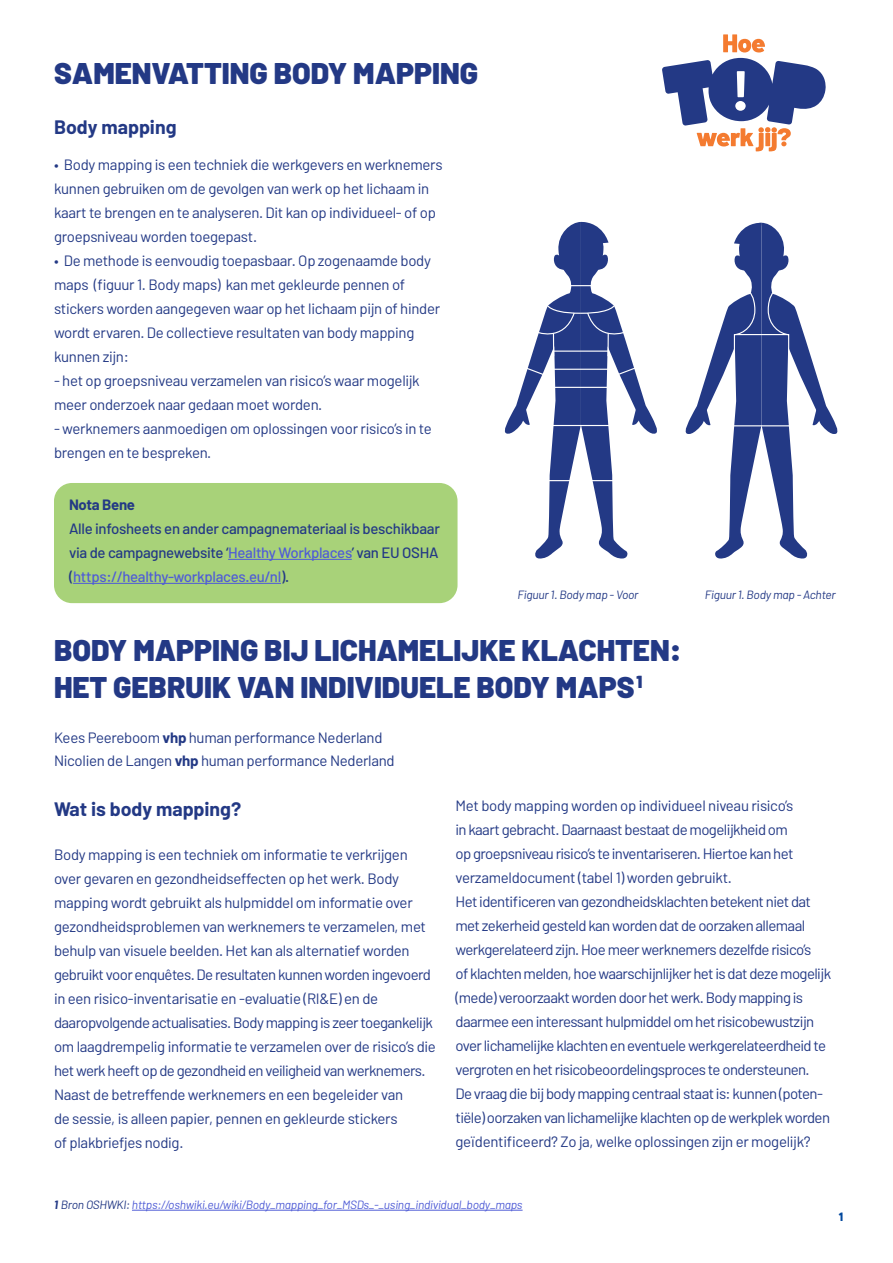
<style>
.page{position:relative;width:893px;height:1263px;background:#fff}
.page>*{position:absolute;margin:0;border:0;box-sizing:border-box;transform-origin:0 0}
.t1{font:900 30px/36px "Barlow";color:#233985}
.t2{font:700 19.5px "Barlow";color:#233985}
.t3{font:15px/24px "Barlow";letter-spacing:-.02em;color:#233985}
.t4{font:15px/24px "Barlow";letter-spacing:-.04em;color:#233985}
.t5{font:500 15px/24px "Barlow";letter-spacing:-.02em;color:#233985;text-align:justify}
.t6{font:700 15px "Barlow";letter-spacing:-.02em;color:#233985}
.t7{font:700 13.5px "TT Commons";color:#01479d}
.t8{font:italic 12px "Barlow";letter-spacing:-.02em;color:#4f5cd6}
.t9{font:italic 12px "Barlow";letter-spacing:-.02em;color:#233985}
.s1{color:#4f5cd6}
.s2{font-weight:700}
.s3{font-weight:700;color:#233985}
.s4{color:#233985}
</style>
<div class="page">
<svg style="left:723px;top:34px;width:42px;height:18px"></svg>
<svg style="left:662px;top:58px;width:164px;height:93px"></svg>
<hr style="left:132px;top:1210px;width:391px;height:1px;background:#4f5cd6">
<svg style="left:504px;top:222px;width:153px;height:337px"></svg>
<hr style="left:607px;top:333px;width:2px;height:23px;background:#fff">
<svg style="left:685px;top:223px;width:153px;height:336px"></svg>
<hr style="left:730px;top:425px;width:63px;height:1px;background:#fff">
<div style="left:54px;top:483px;width:404px;height:120px;background:#a8d279;border-radius:18px"></div>
<hr style="left:228px;top:559px;width:124px;height:1px;background:#4f5cd6">
<hr style="left:73px;top:583px;width:208px;height:1px;background:#4f5cd6">
<h1 class="t1" style="left:54px;top:55px;width:426px">SAMENVATTING BODY MAPPING</h1>
<h2 class="t2" style="left:54px;top:115px;width:124px">Body mapping</h2>
<p class="t3" style="left:54px;top:152px;width:390px">• Body mapping is een techniek die werkgevers en werknemers kunnen gebruiken om de gevolgen van werk op het lichaam in kaart te brengen en te analyseren. Dit kan op individueel- of op groepsniveau worden toegepast.</p>
<p class="t3" style="left:54px;top:248px;width:388px">• De methode is eenvoudig toepasbaar. Op zogenaamde body maps (figuur 1. Body maps) kan met gekleurde pennen of stickers worden aangegeven waar op het lichaam pijn of hinder wordt ervaren. De collectieve resultaten van body mapping kunnen zijn:</p>
<p class="t3" style="left:54px;top:368px;width:367px">- het op groepsniveau verzamelen van risico’s waar mogelijk meer onderzoek naar gedaan moet worden.</p>
<p class="t3" style="left:54px;top:416px;width:379px">- werknemers aanmoedigen om oplossingen voor risico’s in te brengen en te bespreken.</p>
<p class="t6" style="left:69px;top:495px;width:68px">Nota Bene</p>
<p class="t5" style="left:69px;top:516px;width:372px">Alle infosheets en ander campagnemateriaal is beschikbaar via de campagnewebsite ‘<span class="s1">Healthy Workplaces</span>’ van EU OSHA (<span class="s1">https://healthy-workplaces.eu/nl</span>).</p>
<p class="t9" style="left:518px;top:587px;width:122px">Figuur 1. Body map - Voor</p>
<p class="t9" style="left:705px;top:587px;width:132px">Figuur 1. Body map - Achter</p>
<h1 class="t1" style="left:54px;top:633px;width:629px">BODY MAPPING BIJ LICHAMELIJKE KLACHTEN:<br>HET GEBRUIK VAN INDIVIDUELE BODY MAPS<sup>1</sup></h1>
<p class="t3" style="left:54px;top:725px;width:342px;line-height:23.4px">Kees Peereboom <span class="s2">vhp</span> human performance Nederland<br>Nicolien de Langen <span class="s2">vhp</span> human performance Nederland</p>
<h2 class="t2" style="left:54px;top:797px;width:189px">Wat is body mapping?</h2>
<p class="t3" style="left:54px;top:842px;width:383px">Body mapping is een techniek om informatie te verkrijgen over gevaren en gezondheidseffecten op het werk. Body mapping wordt gebruikt als hulpmiddel om informatie over gezondheidsproblemen van werknemers te verzamelen, met behulp van visuele beelden. Het kan als alternatief worden gebruikt voor enquêtes. De resultaten kunnen worden ingevoerd in een risico-inventarisatie en -evaluatie (RI&amp;E) en de daaropvolgende actualisaties. Body mapping is zeer toegankelijk om laagdrempelig informatie te verzamelen over de risico’s die het werk heeft op de gezondheid en veiligheid van werknemers.<br>Naast de betreffende werknemers en een begeleider van<br>de sessie, is alleen papier, pennen en gekleurde stickers<br>of plakbriefjes nodig.</p>
<p class="t4" style="left:455px;top:793px;width:377px">Met body mapping worden op individueel niveau risico’s<br>in kaart gebracht. Daarnaast bestaat de mogelijkheid om<br>op groepsniveau risico’s te inventariseren. Hiertoe kan het verzameldocument (tabel 1) worden gebruikt.<br>Het identificeren van gezondheidsklachten betekent niet dat met zekerheid gesteld kan worden dat de oorzaken allemaal werkgerelateerd zijn. Hoe meer werknemers dezelfde risico’s<br>of klachten melden, hoe waarschijnlijker het is dat deze mogelijk (mede) veroorzaakt worden door het werk. Body mapping is daarmee een interessant hulpmiddel om het risicobewustzijn over lichamelijke klachten en eventuele werkgerelateerdheid te vergroten en het risicobeoordelingsproces te ondersteunen.<br>De vraag die bij body mapping centraal staat is: kunnen (poten&shy;tiële) oorzaken van lichamelijke klachten op de werkplek worden geïdentificeerd? Zo ja, welke oplossingen zijn er mogelijk?</p>
<p class="t8" style="left:54px;top:1197px;width:470px"><span class="s3">1</span> <span class="s4">Bron OSHWKI:</span> https://oshwiki.eu/wiki/Body_mapping_for_MSDs_-_using_individual_body_maps</p>
<p class="t7" style="left:839px;top:1208px;width:6px">1</p>
</div>
